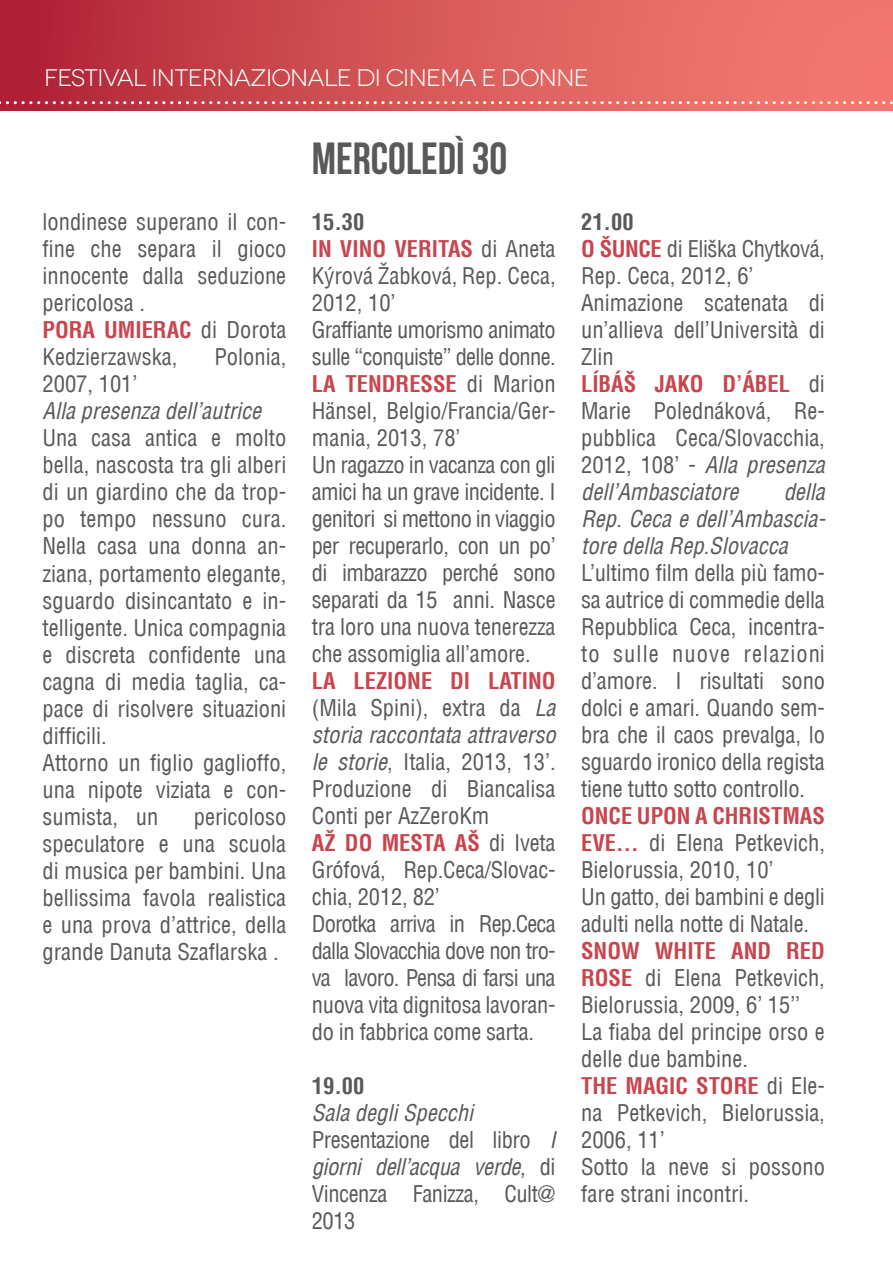
<style>
.page{position:relative;width:893px;height:1276px;background:#fff}
.page>*{position:absolute;margin:0;border:0;box-sizing:border-box;transform-origin:0 0}
.t1{font:45px "Bebas Neue";color:#58595b}
.t2{font:24px "Novecentowide";letter-spacing:-.03em;color:#fff}
.t3{font:condensed 22.5px/27px "Helvetica LT";color:#58595b}
.t4{font:condensed 22.5px/27px "Helvetica LT";letter-spacing:-.025em;color:#58595b}
.t5{font:condensed 22.5px/27px "Helvetica LT";letter-spacing:-.02em;color:#58595b}
.t6{font:italic condensed 22.5px/27px "Helvetica LT";color:#58595b;text-align:justify}
.t7{font:700 condensed 22.5px "Helvetica LT";color:#58595b}
.s1{font-weight:700;color:#c8454e}
.s2{font-weight:700}
.s3{font-style:italic}
</style>
<div class="page">
<div style="left:0;top:0;width:893px;height:111px;background:linear-gradient(to right,#b12738,#fa8377)"></div>
<svg style="left:0;top:101px;width:891px;height:3px"></svg>
<p class="t2" style="left:44px;top:64px;width:546px">FESTIVAL INTERNAZIONALE DI CINEMA E DONNE</p>
<p class="t3" style="left:43px;top:208px;width:245px">londinese superano il con&shy;fine che separa il gioco innocente dalla seduzione pericolosa .<br><span class="s1">PORA UMIERAC</span> di Dorota<br>Kedzierzawska,</p>
<p class="t3" style="left:214px;top:343px;width:73px">Polonia,</p>
<p class="t3" style="left:43px;top:370px;width:96px">2007, 101’</p>
<p class="t6" style="left:43px;top:397px;width:220px">Alla presenza dell’autrice</p>
<p class="t3" style="left:43px;top:424px;width:245px">Una casa antica e molto bella, nascosta tra gli alberi di un giardino che da trop&shy;po tempo nessuno cura.<br>Nella casa una donna an&shy;ziana, portamento elegante, sguardo disincantato e in&shy;telligente. Unica compagnia e discreta confidente una cagna di media taglia, ca&shy;pace di risolvere situazioni difficili.<br>Attorno un figlio gaglioffo, una nipote viziata e con&shy;sumista, un</p>
<p class="t3" style="left:43px;top:802px;width:245px;text-align:justify;text-indent:151px">pericoloso speculatore e una scuola di musica per bambini. Una bellissima favola realistica e una prova d’attrice, della grande Danuta Szaflarska .</p>
<h1 class="t1" style="left:312px;top:133px;width:197px">MERCOLEDÌ 30</h1>
<p class="t4" style="left:312px;top:208px;width:245px"><span class="s2">15.30<br></span><span class="s1">IN VINO VERITAS</span> di Aneta<br>Kýrová Žabková, Rep. Ceca,<br>2012, 10’<br>Graffiante umorismo animato sulle “conquiste” delle donne.<br><span class="s1">LA TENDRESSE</span> di Marion<br>Hänsel, Belgio/Francia/Ger&shy;mania, 2013, 78’<br>Un ragazzo in vacanza con gli amici ha un grave incidente. I genitori si mettono in viaggio per recuperarlo, con un po’ di imbarazzo perché sono separati da 15 anni. Nasce tra loro una nuova tenerezza che assomiglia all’amore.</p>
<p class="t3" style="left:312px;top:667px;width:245px"><span class="s1">LA LEZIONE DI LATINO </span>(Mila Spini), extra da <span class="s3">La storia raccontata attraverso le storie</span>, Italia, 2013, 13’.<br>Produzione di Biancalisa<br>Conti per AzZeroKm<br><span class="s1">AŽ DO MESTA AŠ</span> di Iveta<br>Grófová, Rep.Ceca/Slovac&shy;chia, 2012, 82’<br>Dorotka arriva in Rep.Ceca dalla Slovacchia dove non tro&shy;va lavoro. Pensa di farsi una nuova vita dignitosa lavoran&shy;do in fabbrica come sarta.</p>
<p class="t7" style="left:312px;top:1071px;width:54px">19.00</p>
<p class="t5" style="left:312px;top:1099px;width:245px"><span class="s3">Sala degli Specchi<br></span>Presentazione del libro <span class="s3">I giorni dell’acqua verde</span>, di<br>Vincenza Fanizza, Cult@<br>2013</p>
<p class="t3" style="left:581px;top:208px;width:245px"><span class="s2">21.00<br></span><span class="s1">O ŠUNCE</span> di Eliška Chytková,<br>Rep. Ceca, 2012, 6’<br>Animazione scatenata di un’allieva dell’Università di<br>Zlin<br><span class="s1">LÍBÁŠ JAKO D’ÁBEL</span> di<br>Marie Polednáková, Re&shy;pubblica Ceca/Slovacchia,<br>2012, 108’ - <span class="s3">Alla presenza dell’Ambasciatore</span></p>
<p class="t6" style="left:581px;top:478px;width:246px;text-indent:203px">della Rep. Ceca e dell’Ambascia&shy;tore della Rep.Slovacca</p>
<p class="t3" style="left:581px;top:559px;width:245px;text-align:justify">L’ultimo film della più famo&shy;sa autrice di commedie della Repubblica Ceca, incentra&shy;to sulle nuove relazioni d’amore. I risultati sono dolci e amari. Quando sem&shy;bra che il caos prevalga, lo sguardo ironico della regista tiene tutto sotto controllo.</p>
<p class="t3" style="left:581px;top:802px;width:245px"><span class="s1">ONCE UPON A CHRISTMAS<br>EVE…</span> di Elena Petkevich,<br>Bielorussia, 2010, 10’<br>Un gatto, dei bambini e degli adulti nella notte di Natale.</p>
<p class="t3" style="left:581px;top:937px;width:245px"><span class="s1">SNOW WHITE AND RED<br>ROSE</span> di Elena Petkevich,<br>Bielorussia, 2009, 6’ 15’’<br>La fiaba del principe orso e delle due bambine.<br><span class="s1">THE MAGIC STORE</span> di Ele&shy;na Petkevich, Bielorussia,<br>2006, 11’<br>Sotto la neve si possono fare strani incontri.</p>
</div>
